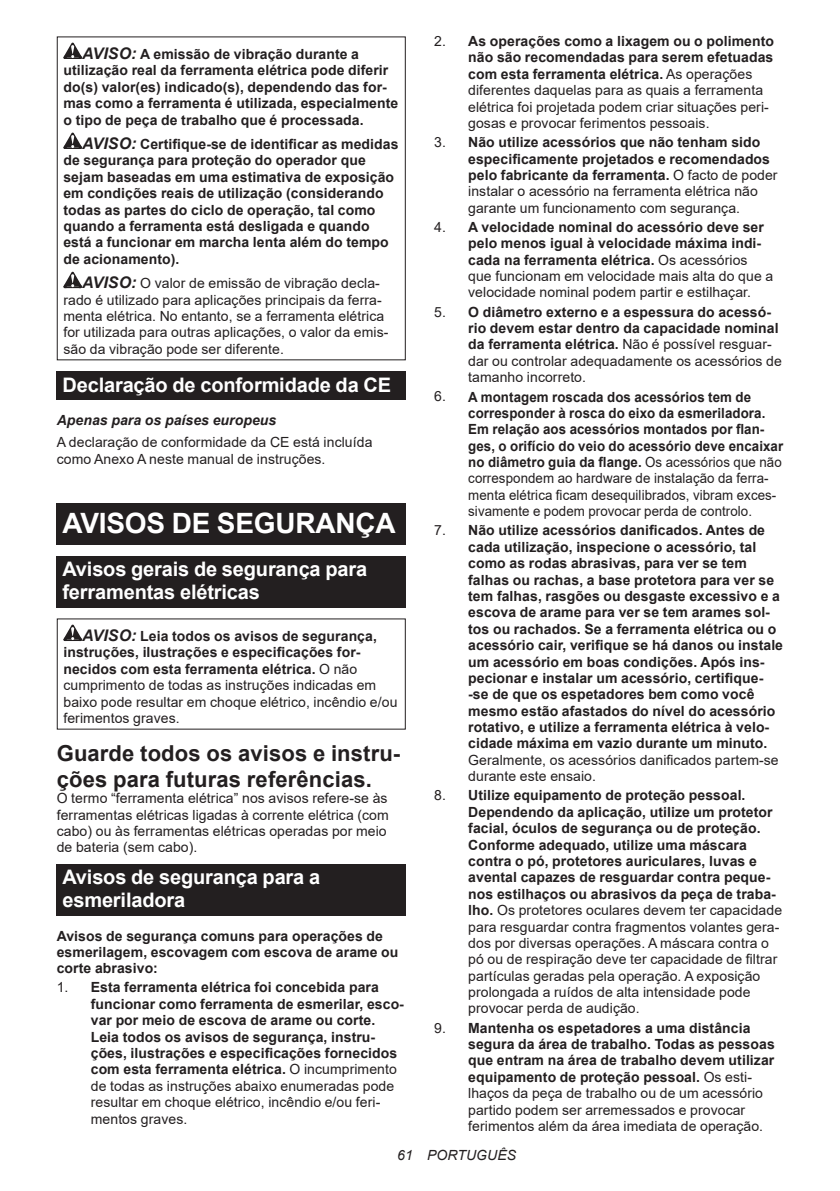
<style>
.page{position:relative;width:840px;height:1191px;background:#fff}
.page>*{position:absolute;margin:0;border:0;box-sizing:border-box;transform-origin:0 0}
.t1{font:700 28px "Arial";letter-spacing:-.01em;color:#fff}
.t2{font:700 22px/25.8px "Arial";letter-spacing:.005em;color:#231f20}
.t3{font:700 20px/23.4px "Arial";letter-spacing:-.01em;color:#fff}
.t4{font:700 14px/16.4px "Arial";letter-spacing:.005em;color:#231f20}
.t5{font:14px/16.4px "Arial";letter-spacing:.005em;color:#231f20}
.t6{font:700 14px/16.4px "Arial";letter-spacing:.005em;color:#231f20;scale:.95 1}
.t7{font:italic 700 14px "Arial";letter-spacing:.005em;color:#231f20}
.t8{font:italic 14px "Arial";letter-spacing:.005em;color:#231f20}
.s1{font-style:italic;font-size:16px}
.s2{font-weight:700;font-style:italic;font-size:16px}
.s3{font-weight:700}
.s4{font-weight:400}
</style>
<div class="page">
<svg style="left:63px;top:43px;width:19px;height:16px"></svg>
<svg style="left:63px;top:133px;width:19px;height:16px"></svg>
<svg style="left:63px;top:272px;width:19px;height:16px"></svg>
<div style="left:57px;top:372px;width:348px;height:28px;background:#231f20"></div>
<div style="left:57px;top:503px;width:348px;height:41px;background:#231f20"></div>
<div style="left:57px;top:555px;width:348px;height:52px;background:#231f20"></div>
<svg style="left:63px;top:624px;width:19px;height:17px"></svg>
<div style="left:57px;top:863px;width:348px;height:52px;background:#231f20"></div>
<p class="t4" style="left:63px;top:46px;width:336px;text-indent:19px"><span class="s1">AVISO:</span> A emissão de vibração durante a utilização real da ferramenta elétrica pode diferir do(s) valor(es) indicado(s), dependendo das for&shy;mas como a ferramenta é utilizada, especialmente o tipo de peça de trabalho que é processada.</p>
<p class="t4" style="left:63px;top:136px;width:336px;text-indent:19px"><span class="s1">AVISO:</span> Certifique-se de identificar as medidas de segurança para proteção do operador que sejam baseadas em uma estimativa de exposição em condições reais de utilização (considerando todas as partes do ciclo de operação, tal como quando a ferramenta está desligada e quando está a funcionar em marcha lenta além do tempo de acionamento).</p>
<p class="t5" style="left:63px;top:275px;width:326px;text-indent:19px"><span class="s2">AVISO:</span> O valor de emissão de vibração decla&shy;rado é utilizado para aplicações principais da ferra&shy;menta elétrica. No entanto, se a ferramenta elétrica for utilizada para outras aplicações, o valor da emis&shy;são da vibração pode ser diferente.</p>
<h3 class="t3" style="left:62px;top:373px;width:330px">Declaração de conformidade da CE</h3>
<p class="t7" style="left:57px;top:411px;width:221px">Apenas para os países europeus</p>
<p class="t5" style="left:57px;top:434px;width:317px">A declaração de conformidade da CE está incluída como Anexo A neste manual de instruções.</p>
<h1 class="t1" style="left:62px;top:503px;width:334px">AVISOS DE SEGURANÇA</h1>
<h3 class="t3" style="left:62px;top:557px;width:306px">Avisos gerais de segurança para ferramentas elétricas</h3>
<p class="t5" style="left:63px;top:628px;width:335px;text-indent:19px"><span class="s2">AVISO:</span> <span class="s3">Leia todos os avisos de segurança, instruções, ilustrações e especificações for&shy;necidos com esta ferramenta elétrica.</span> O não cumprimento de todas as instruções indicadas em baixo pode resultar em choque elétrico, incêndio e/ou ferimentos graves.</p>
<h2 class="t2" style="left:57px;top:740px;width:345px">Guarde todos os avisos e instru&shy;ções para futuras referências.</h2>
<p class="t5" style="left:57px;top:790px;width:333px">O termo “ferramenta elétrica” nos avisos refere-se às ferramentas elétricas ligadas à corrente elétrica (com cabo) ou às ferramentas elétricas operadas por meio de bateria (sem cabo).</p>
<h3 class="t3" style="left:62px;top:865px;width:259px">Avisos de segurança para a esmeriladora</h3>
<p class="t4" style="left:57px;top:927px;width:343px">Avisos de segurança comuns para operações de esmerilagem, escovagem com escova de arame ou corte abrasivo:</p>
<p class="t4" style="left:91px;top:979px;width:314px;text-indent:-34px"><span class="s4">1.</span> Esta ferramenta elétrica foi concebida para funcionar como ferramenta de esmerilar, esco&shy;var por meio de escova de arame ou corte.<br>Leia todos os avisos de segurança, instru&shy;ções, ilustrações e especificações fornecidos com esta ferramenta elétrica. <span class="s4">O incumprimento de todas as instruções abaixo enumeradas pode resultar em choque elétrico, incêndio e/ou feri&shy;mentos graves.</span></p>
<p class="t5" style="left:468px;top:33px;width:307px;text-indent:-34px">2. <span class="s3">As operações como a lixagem ou o polimento não são recomendadas para serem efetuadas com esta ferramenta elétrica.</span> As operações diferentes daquelas para as quais a ferramenta elétrica foi projetada podem criar situações peri&shy;gosas e provocar ferimentos pessoais.</p>
<p class="t4" style="left:468px;top:134px;width:311px;text-indent:-34px"><span class="s4">3.</span> Não utilize acessórios que não tenham sido especificamente projetados e recomendados pelo fabricante da ferramenta. <span class="s4">O facto de poder instalar o acessório na ferramenta elétrica não garante um funcionamento com segurança.</span></p>
<p class="t4" style="left:468px;top:219px;width:306px;text-indent:-34px"><span class="s4">4.</span> A velocidade nominal do acessório deve ser pelo menos igual à velocidade máxima indi&shy;cada na ferramenta elétrica. <span class="s4">Os acessórios que funcionam em velocidade mais alta do que a velocidade nominal podem partir e estilhaçar.</span></p>
<p class="t4" style="left:468px;top:304px;width:315px;text-indent:-34px"><span class="s4">5.</span> O diâmetro externo e a espessura do acessó&shy;rio devem estar dentro da capacidade nominal da ferramenta elétrica. <span class="s4">Não é possível resguar&shy;dar ou controlar adequadamente os acessórios de tamanho incorreto.</span></p>
<p class="t6" style="left:468px;top:388px;width:333px;text-indent:-34px"><span class="s4">6.</span> A montagem roscada dos acessórios tem de corresponder à rosca do eixo da esmeriladora.<br>Em relação aos acessórios montados por flan&shy;ges, o orifício do veio do acessório deve encaixar no diâmetro guia da flange. <span class="s4">Os acessórios que não correspondem ao hardware de instalação da ferra&shy;menta elétrica ficam desequilibrados, vibram exces&shy;sivamente e podem provocar perda de controlo.</span></p>
<p class="t4" style="left:468px;top:522px;width:316px;text-indent:-34px"><span class="s4">7.</span> Não utilize acessórios danificados. Antes de cada utilização, inspecione o acessório, tal como as rodas abrasivas, para ver se tem falhas ou rachas, a base protetora para ver se tem falhas, rasgões ou desgaste excessivo e a escova de arame para ver se tem arames sol&shy;tos ou rachados. Se a ferramenta elétrica ou o acessório cair, verifique se há danos ou instale um acessório em boas condições. Após ins&shy;pecionar e instalar um acessório, certifique--se de que os espetadores bem como você mesmo estão afastados do nível do acessório rotativo, e utilize a ferramenta elétrica à velo&shy;cidade máxima em vazio durante um minuto.</p>
<p class="t5" style="left:468px;top:751px;width:312px">Geralmente, os acessórios danificados partem-se durante este ensaio.</p>
<p class="t5" style="left:468px;top:787px;width:315px;text-indent:-34px">8. <span class="s3">Utilize equipamento de proteção pessoal.<br>Dependendo da aplicação, utilize um protetor facial, óculos de segurança ou de proteção.<br>Conforme adequado, utilize uma máscara contra o pó, protetores auriculares, luvas e avental capazes de resguardar contra peque&shy;nos estilhaços ou abrasivos da peça de traba&shy;lho.</span> Os protetores oculares devem ter capacidade para resguardar contra fragmentos volantes gera&shy;dos por diversas operações. A máscara contra o pó ou de respiração deve ter capacidade de filtrar partículas geradas pela operação. A exposição prolongada a ruídos de alta intensidade pode provocar perda de audição.</p>
<p class="t4" style="left:468px;top:1019px;width:308px;text-indent:-34px"><span class="s4">9.</span> Mantenha os espetadores a uma distância segura da área de trabalho. Todas as pessoas que entram na área de trabalho devem utilizar equipamento de proteção pessoal. <span class="s4">Os esti&shy;lhaços da peça de trabalho ou de um acessório partido podem ser arremessados e provocar ferimentos além da área imediata de operação.</span></p>
<p class="t8" style="left:397px;top:1146px;width:120px">61 PORTUGUÊS</p>
</div>
